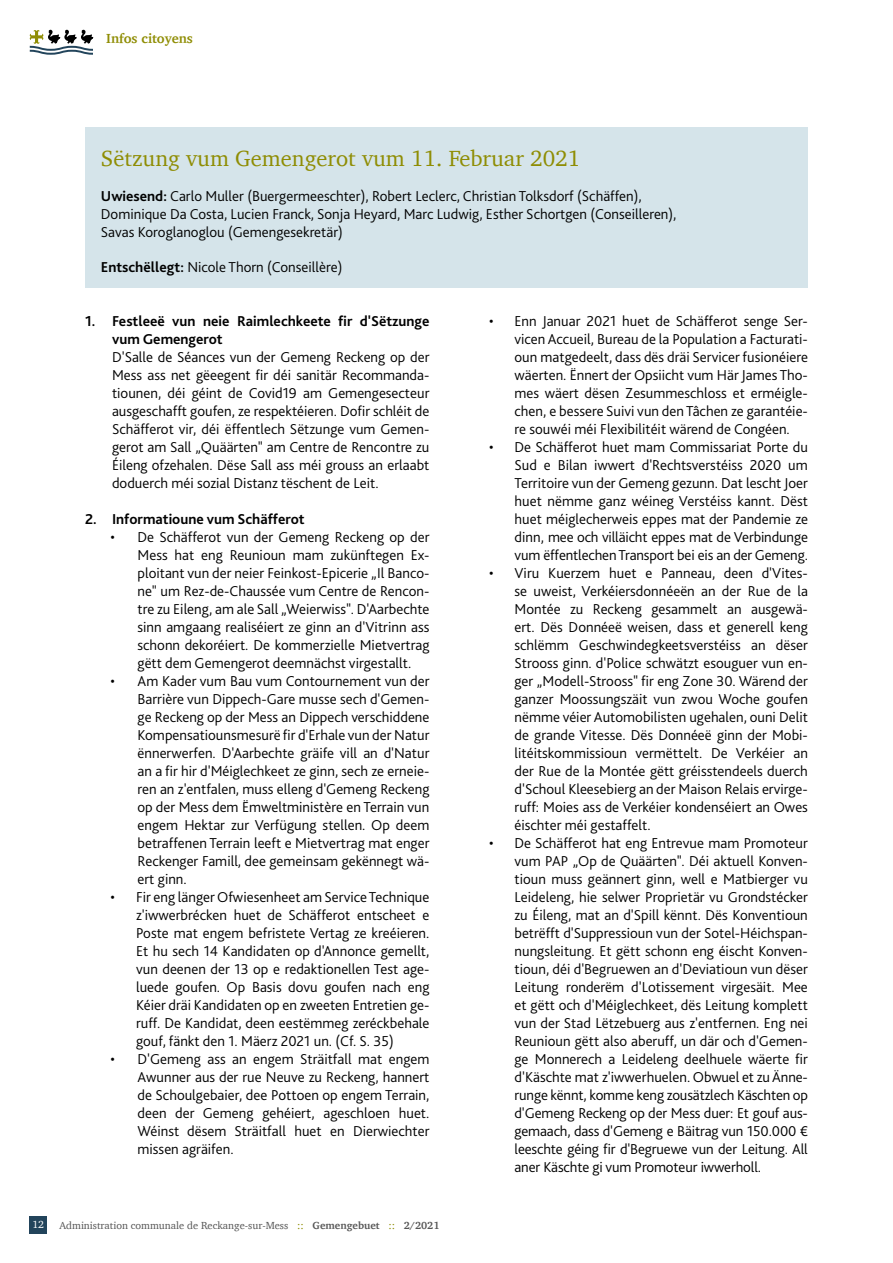
<style>
.page{position:relative;width:893px;height:1263px;background:#fff}
.page>*{position:absolute;margin:0;border:0;box-sizing:border-box;transform-origin:0 0}
.t1{font:22.5px "Charter";color:#8f8d04}
.t2{font:300 15px/18px "Bliss";color:#000;text-align:justify}
.t3{font:700 15px/18px "Bliss";color:#000}
.t4{font:700 13.5px "Charter";color:#8f8d04}
.t5{font:10.5px "Charter";color:#555}
.t6{font:10.5px "Charter";color:#fff}
.s1{font-weight:700}
.s2{color:#8f8d04}
</style>
<div class="page">
<svg style="left:30px;top:30px;width:64px;height:25px"></svg>
<div style="left:30px;top:1216px;width:17px;height:17px;background:#22445b"></div>
<div style="left:85px;top:128px;width:723px;height:160px;background:#d5e4ea"></div>
<p class="t4" style="left:106px;top:27px;width:88px">Infos citoyens</p>
<h1 class="t1" style="left:101px;top:138px;width:481px">Sëtzung vum Gemengerot vum 11. Februar 2021</h1>
<p class="t2" style="left:101px;top:187px;width:577px;text-align:left"><span class="s1">Uwiesend:</span> Carlo Muller (Buergermeeschter), Robert Leclerc, Christian Tolksdorf (Schäffen),<br>Dominique Da Costa, Lucien Franck, Sonja Heyard, Marc Ludwig, Esther Schortgen (Conseilleren),<br>Savas Koroglanoglou (Gemengesekretär)</p>
<p class="t2" style="left:101px;top:258px;width:243px"><span class="s1">Entschëllegt:</span> Nicole Thorn (Conseillère)</p>
<p class="t3" style="left:112px;top:312px;width:319px;text-indent:-27px">1. Festleeë vun neie Raimlechkeete fir d'Sëtzunge vum Gemengerot</p>
<p class="t2" style="left:112px;top:348px;width:319px">D'Salle de Séances vun der Gemeng Reckeng op der Mess ass net gëeegent fir déi sanitär Recommanda&shy;tiounen, déi géint de Covid19 am Gemengesecteur ausgeschafft goufen, ze respektéieren. Dofir schléit de Schäfferot vir, déi ëffentlech Sëtzunge vum Gemen&shy;gerot am Sall „Quäärten" am Centre de Rencontre zu Éileng ofzehalen. Dëse Sall ass méi grouss an erlaabt doduerch méi sozial Distanz tëschent de Leit.</p>
<p class="t3" style="left:85px;top:510px;width:221px">2. Informatioune vum Schäfferot</p>
<p class="t2" style="left:138px;top:528px;width:293px;text-indent:-27px">• De Schäfferot vun der Gemeng Reckeng op der Mess hat eng Reunioun mam zukünftegen Ex&shy;ploitant vun der neier Feinkost-Epicerie „Il Banco&shy;ne" um Rez-de-Chaussée vum Centre de Rencon&shy;tre zu Eileng, am ale Sall „Weierwiss". D'Aarbechte sinn amgaang realiséiert ze ginn an d'Vitrinn ass schonn dekoréiert. De kommerzielle Mietvertrag gëtt dem Gemengerot deemnächst virgestallt.</p>
<p class="t2" style="left:138px;top:672px;width:293px;text-indent:-27px">• Am Kader vum Bau vum Contournement vun der Barrière vun Dippech-Gare musse sech d'Gemen&shy;ge Reckeng op der Mess an Dippech verschiddene Kompensatiounsmesurë fir d'Erhale vun der Natur ënnerwerfen. D'Aarbechte gräife vill an d'Natur an a fir hir d'Méiglechkeet ze ginn, sech ze erneie&shy;ren an z'entfalen, muss elleng d'Gemeng Reckeng op der Mess dem Ëmweltministère en Terrain vun engem Hektar zur Verfügung stellen. Op deem betraffenen Terrain leeft e Mietvertrag mat enger Reckenger Famill, dee gemeinsam gekënnegt wä&shy;ert ginn.</p>
<p class="t2" style="left:136px;top:888px;width:295px;text-indent:-26px">• Fir eng länger Ofwiesenheet am Service Technique z'iwwerbrécken huet de Schäfferot entscheet e Poste mat engem befristete Vertag ze kreéieren.<br>Et hu sech 14 Kandidaten op d'Annonce gemellt, vun deenen der 13 op e redaktionellen Test age&shy;luede goufen. Op Basis dovu goufen nach eng Kéier dräi Kandidaten op en zweeten Entretien ge&shy;ruff. De Kandidat, deen eestëmmeg zeréckbehale gouf, fänkt den 1. Mäerz 2021 un. (Cf. S. 35)</p>
<p class="t2" style="left:138px;top:1050px;width:293px;text-indent:-27px">• D'Gemeng ass an engem Sträitfall mat engem Awunner aus der rue Neuve zu Reckeng, hannert de Schoulgebaier, dee Pottoen op engem Terrain, deen der Gemeng gehéiert, ageschloen huet.<br>Wéinst dësem Sträitfall huet en Dierwiechter missen agräifen.</p>
<p class="t6" style="left:32px;top:1215px;width:13px">12</p>
<p class="t5" style="left:60px;top:1216px;width:381px">Administration communale de Reckange-sur-Mess <span class="s2">::</span> <span class="s1">Gemengebuet</span> <span class="s2">::</span> <span class="s1">2/2021</span></p>
<p class="t2" style="left:514px;top:312px;width:295px;text-indent:-26px">• Enn Januar 2021 huet de Schäfferot senge Ser&shy;vicen Accueil, Bureau de la Population a Facturati&shy;oun matgedeelt, dass dës dräi Servicer fusionéiere wäerten. Ënnert der Opsiicht vum Här James Tho&shy;mes wäert dësen Zesummeschloss et erméigle&shy;chen, e bessere Suivi vun den Tâchen ze garantéie&shy;re souwéi méi Flexibilitéit wärend de Congéen.</p>
<p class="t2" style="left:514px;top:438px;width:295px;text-indent:-26px">• De Schäfferot huet mam Commissariat Porte du Sud e Bilan iwwert d'Rechtsverstéiss 2020 um Territoire vun der Gemeng gezunn. Dat lescht Joer huet nëmme ganz wéineg Verstéiss kannt. Dëst huet méiglecherweis eppes mat der Pandemie ze dinn, mee och villäicht eppes mat de Verbindunge vum ëffentlechen Transport bei eis an der Gemeng.</p>
<p class="t2" style="left:514px;top:564px;width:295px;text-indent:-26px">• Viru Kuerzem huet e Panneau, deen d'Vites&shy;se uweist, Verkéiersdonnéeën an der Rue de la Montée zu Reckeng gesammelt an ausgewä&shy;ert. Dës Donnéeë weisen, dass et generell keng schlëmm Geschwindegkeetsverstéiss an dëser Strooss ginn. d'Police schwätzt esouguer vun en&shy;ger „Modell-Strooss" fir eng Zone 30. Wärend der ganzer Moossungszäit vun zwou Woche goufen nëmme véier Automobilisten ugehalen, ouni Delit de grande Vitesse. Dës Donnéeë ginn der Mobi&shy;litéitskommissioun vermëttelt. De Verkéier an der Rue de la Montée gëtt gréisstendeels duerch d'Schoul Kleesebierg an der Maison Relais ervirge&shy;ruff: Moies ass de Verkéier kondenséiert an Owes éischter méi gestaffelt.</p>
<p class="t2" style="left:514px;top:834px;width:295px;text-indent:-26px">• De Schäfferot hat eng Entrevue mam Promoteur vum PAP „Op de Quäärten". Déi aktuell Konven&shy;tioun muss geännert ginn, well e Matbierger vu Leideleng, hie selwer Proprietär vu Grondstécker zu Éileng, mat an d'Spill kënnt. Dës Konventioun betrëfft d'Suppressioun vun der Sotel-Héichspan&shy;nungsleitung. Et gëtt schonn eng éischt Konven&shy;tioun, déi d'Begruewen an d'Deviatioun vun dëser Leitung ronderëm d'Lotissement virgesäit. Mee et gëtt och d'Méiglechkeet, dës Leitung komplett vun der Stad Lëtzebuerg aus z'entfernen. Eng nei Reunioun gëtt also aberuff, un där och d'Gemen&shy;ge Monnerech a Leideleng deelhuele wäerte fir d'Käschte mat z'iwwerhuelen. Obwuel et zu Änne&shy;runge kënnt, komme keng zousätzlech Käschten op d'Gemeng Reckeng op der Mess duer: Et gouf aus&shy;gemaach, dass d'Gemeng e Bäitrag vun 150.000 € leeschte géing fir d'Begruewe vun der Leitung. All aner Käschte gi vum Promoteur iwwerholl.</p>
</div>
